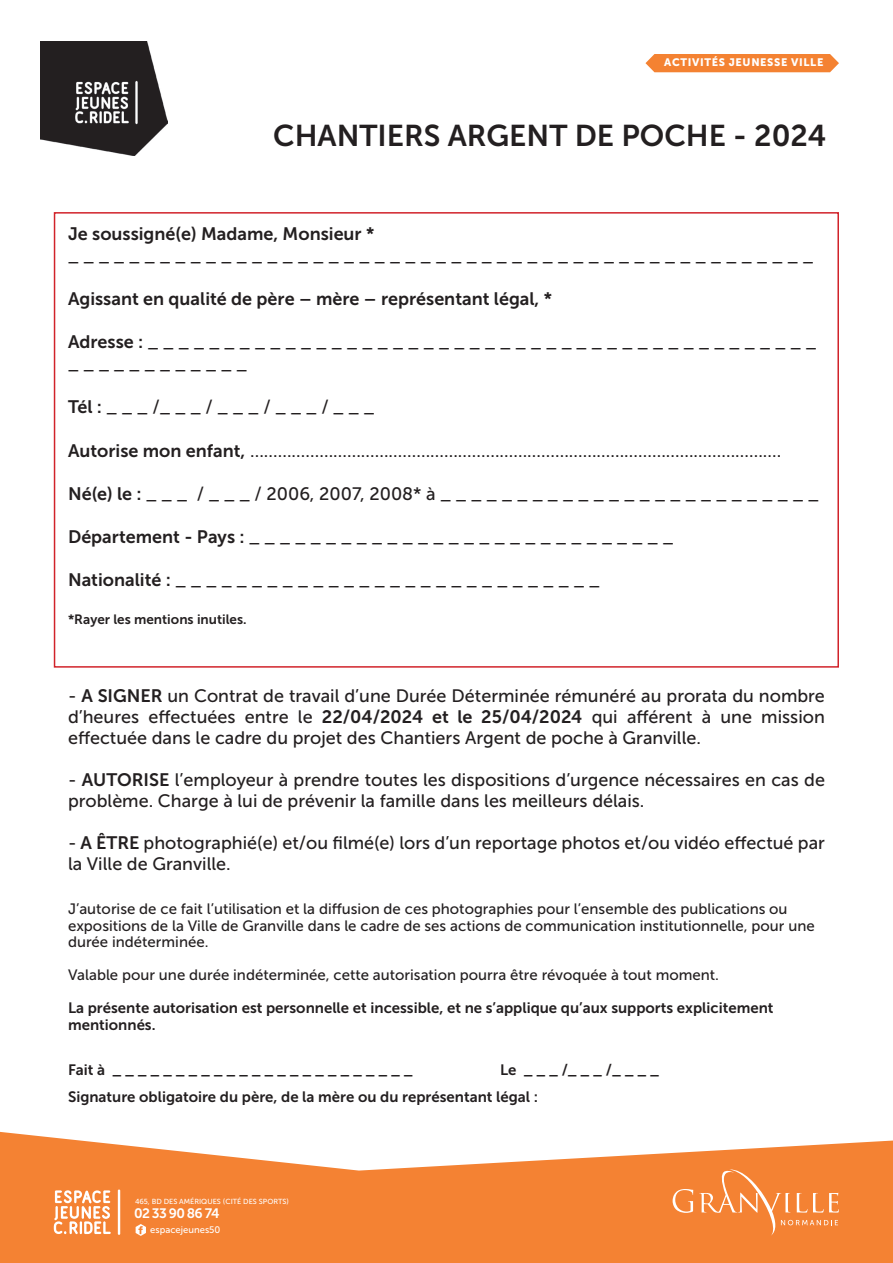
<style>
.page{position:relative;width:893px;height:1263px;background:#fff}
.page>*{position:absolute;margin:0;border:0;box-sizing:border-box;transform-origin:0 0}
.t1{font:30px "Museo Sans 700";color:#231f20}
.t2{font:18px/21px "Museo Sans 500";color:#231f20}
.t3{font:18px "Museo Sans 700";color:#231f20}
.t4{font:15px/16.5px "Museo Sans 500";color:#231f20}
.t5{font:15px "Museo Sans 700";color:#231f20}
.t6{font:13.65px "Museo Sans 700";letter-spacing:-.05em;color:#fff}
.t7{font:13.5px "Museo Sans 700";color:#231f20}
.t8{font:10.8px "Museo Sans 900";letter-spacing:.06em;color:#fff}
.t9{font:9.45px "Museo Sans 500";color:#fff}
.t10{font:7.35px "Museo Sans 500";color:#fff}
.s1{font-family:"Museo Sans 700"}
</style>
<div class="page">
<img style="left:40px;top:41px;width:128px;height:115px">
<div style="left:645px;top:54px;width:194px;height:18px;background:#f48232"></div>
<svg style="left:0;top:1132px;width:893px;height:131px;fill:#f48233"></svg>
<svg style="left:136px;top:1224px;width:10px;height:12px"></svg>
<svg style="left:118px;top:1189px;width:2px;height:46px"></svg>
<svg style="left:54px;top:1190px;width:57px;height:44px"></svg>
<svg style="left:673px;top:1189px;width:20px;height:24px"></svg>
<svg style="left:699px;top:1169px;width:140px;height:67px;background:#f58e47"></svg>
<div style="left:54px;top:212px;width:785px;height:456px;border:2px solid #d1232a"></div>
<p class="t8" style="left:664px;top:57px;width:161px">ACTIVITÉS JEUNESSE VILLE</p>
<p class="t1" style="left:273px;top:119px;width:555px">CHANTIERS ARGENT DE POCHE - 2024</p>
<p class="t3" style="left:68px;top:224px;width:308px">Je soussigné(e) Madame, Monsieur *</p>
<p class="t2" style="left:68px;top:245px;width:747px">_ _ _ _ _ _ _ _ _ _ _ _ _ _ _ _ _ _ _ _ _ _ _ _ _ _ _ __ _ _ _ _ _ _ _ _ _ _ _ _ _ _ _ _ _ _ _ _</p>
<p class="t3" style="left:68px;top:289px;width:486px">Agissant en qualité de père – mère – représentant légal, *</p>
<p class="t2" style="left:68px;top:332px;width:750px;line-height:21.6px"><span class="s1">Adresse :</span> _ _ _ _ _ _ _ _ _ _ _ _ _ _ _ _ _ _ _ _ _ _ _ _ _ _ _ _ _ _ _ _ _ _ _ _ _ _ _ _ _ _ _ _ _ _ _ _ _ _ _ _ _ _ _ _</p>
<p class="t2" style="left:68px;top:397px;width:308px"><span class="s1">Tél :</span> _ _ _ /_ _ _ / _ _ _ / _ _ _ / _ _ _</p>
<p class="t2" style="left:68px;top:440px;width:715px"><span class="s1">Autorise mon enfant,</span> …………………………………………………………………………………………………….</p>
<p class="t2" style="left:68px;top:483px;width:752px"><span class="s1">Né(e) le :</span> _ _ _ / _ _ _ / 2006, 2007, 2008* à _ _ _ _ _ _ _ _ _ _ _ _ _ _ _ _ _ _ _ _ _ _ _ _ _</p>
<p class="t2" style="left:68px;top:526px;width:607px"><span class="s1">Département - Pays :</span> _ _ _ _ _ _ _ _ _ _ _ _ _ _ _ _ _ _ _ _ _ _ _ _ _ _ _ _</p>
<p class="t2" style="left:68px;top:569px;width:533px"><span class="s1">Nationalité :</span> _ _ _ _ _ _ _ _ _ _ _ _ _ _ _ _ _ _ _ _ _ _ _ _ _ _ _ _</p>
<p class="t7" style="left:68px;top:612px;width:180px">*Rayer les mentions inutiles.</p>
<p class="t2" style="left:68px;top:685px;width:758px">- <span class="s1">A SIGNER</span> un Contrat de travail d’une Durée Déterminée rémunéré au prorata du nombre d’heures effectuées entre le <span class="s1">22/04/2024 et le 25/04/2024</span> qui afférent à une mission</p>
<p class="t2" style="left:68px;top:727px;width:634px">effectuée dans le cadre du projet des Chantiers Argent de poche à Granville.</p>
<p class="t2" style="left:68px;top:769px;width:758px">- <span class="s1">AUTORISE</span> l’employeur à prendre toutes les dispositions d’urgence nécessaires en cas de problème. Charge à lui de prévenir la famille dans les meilleurs délais.</p>
<p class="t2" style="left:68px;top:832px;width:758px">- <span class="s1">A ÊTRE</span> photographié(e) et/ou filmé(e) lors d’un reportage photos et/ou vidéo effectué par la Ville de Granville.</p>
<p class="t4" style="left:68px;top:901px;width:748px">J’autorise de ce fait l’utilisation et la diffusion de ces photographies pour l’ensemble des publications ou expositions de la Ville de Granville dans le cadre de ses actions de communication institutionnelle, pour une durée indéterminée.</p>
<p class="t4" style="left:68px;top:967px;width:652px">Valable pour une durée indéterminée, cette autorisation pourra être révoquée à tout moment.</p>
<p class="t5" style="left:68px;top:1000px;width:707px">La présente autorisation est personnelle et incessible, et ne s’applique qu’aux supports explicitement</p>
<p class="t5" style="left:68px;top:1016px;width:89px">mentionnés.</p>
<p class="t5" style="left:68px;top:1061px;width:346px">Fait à _ _ _ _ _ _ _ _ _ _ _ _ _ _ _ _ _ _ _ _ _ _ _ _</p>
<p class="t5" style="left:500px;top:1061px;width:160px">Le _ _ _ /_ _ _ /_ _ _ _</p>
<p class="t5" style="left:68px;top:1088px;width:472px">Signature obligatoire du père, de la mère ou du représentant légal :</p>
<p class="t10" style="left:135px;top:1197px;width:155px">465, BD DES AMÉRIQUES (CITÉ DES SPORTS)</p>
<p class="t6" style="left:134px;top:1205px;width:87px">02 33 90 86 74</p>
<p class="t9" style="left:150px;top:1224px;width:72px">espacejeunes50</p>
</div>
